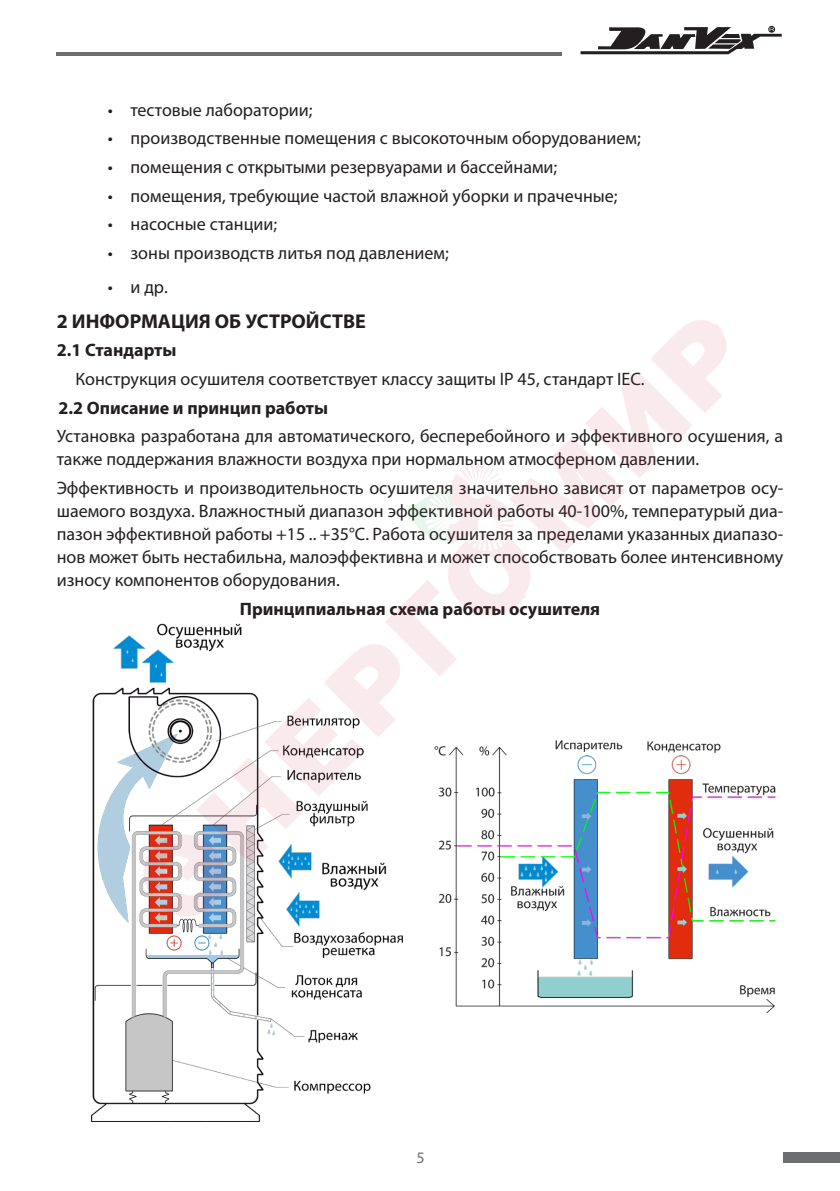
<style>
.page{position:relative;width:840px;height:1191px;background:#fff}
.page>*{position:absolute;margin:0;border:0;box-sizing:border-box;transform-origin:0 0}
.t1{font:700 20px "Myriad Pro";color:#231f20}
.t2{font:18px/23px "Myriad Pro";color:#231f20}
.t3{font:700 18px "Myriad Pro";color:#231f20}
.t4{font:16px "Myriad Pro";color:#6c6d70}
</style>
<div class="page">
<svg style="left:580px;top:26px;width:201px;height:28px"></svg>
<hr style="left:57px;top:52px;width:504px;height:3px;background:#6c6d70">
<div style="left:782px;top:1151px;width:57px;height:11px;background:#6c6d70"></div>
<img style="left:439px;top:785px;width:336px;height:227px">
<img style="left:92px;top:931px;width:311px;height:190px">
<img style="left:92px;top:320px;width:663px;height:611px">
<p class="t2" style="left:108px;top:98px;width:206px">• тестовые лаборатории;</p>
<p class="t2" style="left:108px;top:126px;width:534px">• производственные помещения с высокоточным оборудованием;</p>
<p class="t2" style="left:108px;top:155px;width:451px">• помещения с открытыми резервуарами и бассейнами;</p>
<p class="t2" style="left:108px;top:184px;width:511px">• помещения, требующие частой влажной уборки и прачечные;</p>
<p class="t2" style="left:108px;top:212px;width:171px">• насосные станции;</p>
<p class="t2" style="left:108px;top:241px;width:342px">• зоны производств литья под давлением;</p>
<p class="t2" style="left:108px;top:275px;width:61px">• и др.</p>
<p class="t1" style="left:57px;top:308px;width:310px">2 ИНФОРМАЦИЯ ОБ УСТРОЙСТВЕ</p>
<p class="t3" style="left:57px;top:338px;width:121px">2.1 Стандарты</p>
<p class="t2" style="left:75px;top:367px;width:570px">Конструкция осушителя соответствует классу защиты IP 45, стандарт IEC.</p>
<p class="t3" style="left:58px;top:396px;width:271px">2.2 Описание и принцип работы</p>
<p class="t2" style="left:57px;top:424px;width:727px">Установка разработана для автоматического, бесперебойного и эффективного осушения, а также поддержания влажности воздуха при нормальном атмосферном давлении.</p>
<p class="t2" style="left:57px;top:476px;width:727px;text-align:justify">Эффективность и производительность осушителя значительно зависят от параметров осу&shy;шаемого воздуха. Влажностный диапазон эффективной работы 40-100%, температурый диа&shy;пазон эффективной работы +15 .. +35°C. Работа осушителя за пределами указанных диапазо&shy;нов может быть нестабильна, малоэффективна и может способствовать более интенсивному износу компонентов оборудования.</p>
<p class="t3" style="left:240px;top:597px;width:361px">Принципиальная схема работы осушителя</p>
<p class="t4" style="left:416px;top:1147px;width:10px">5</p>
</div>
